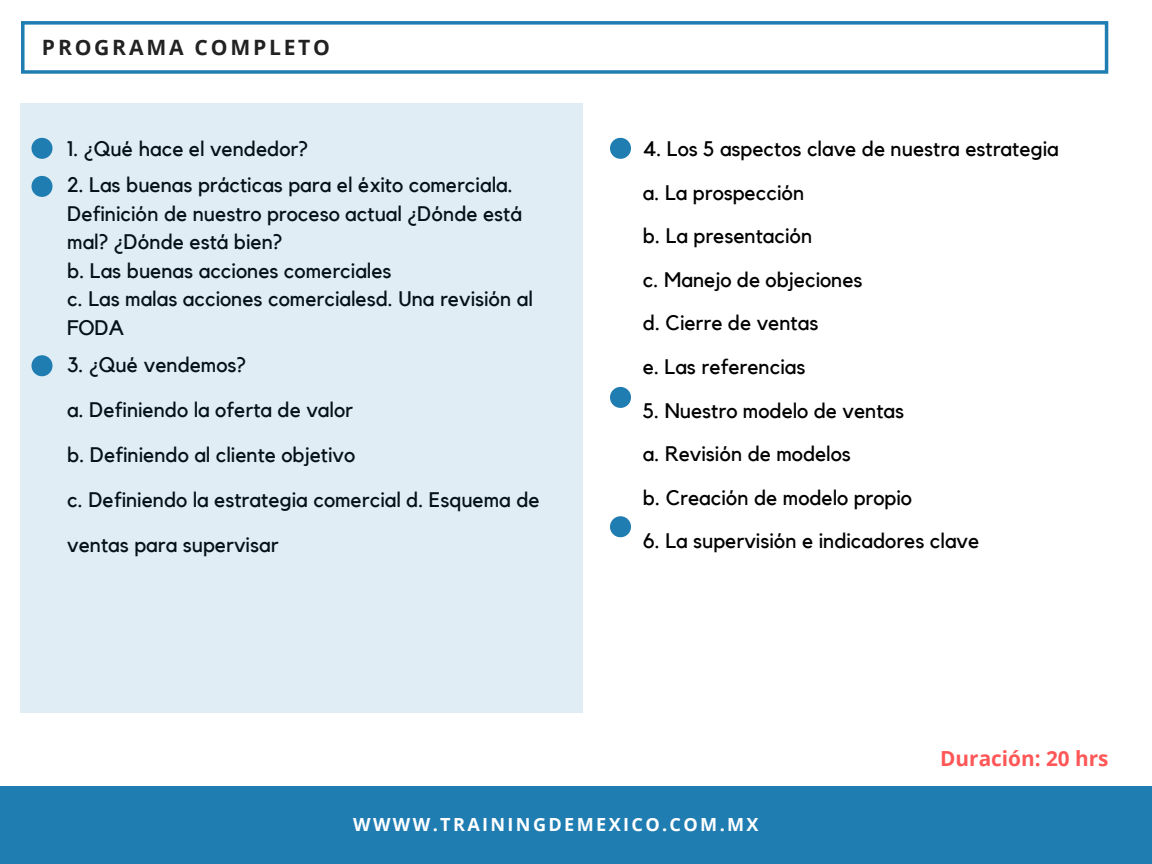
<style>
.page{position:relative;width:1152px;height:864px;background:#fff}
.page>*{position:absolute;margin:0;border:0;box-sizing:border-box;transform-origin:0 0}
.t1{font:700 21.15px "Open Sans";letter-spacing:.13em;color:#222}
.t2{font:21px/43.7px "Kollektif";color:#000}
.t3{font:700 20.85px "Open Sans";color:#ff5757}
.t4{font:700 18.15px "Open Sans";letter-spacing:.13em;color:#fff}
</style>
<div class="page">
<div style="left:0;top:786px;width:1152px;height:78px;background:#207db2"></div>
<svg style="left:21px;top:21px;width:1087px;height:53px"></svg>
<div style="left:21px;top:103px;width:561px;height:610px;background:#e0edf4"></div>
<svg style="left:610px;top:387px;width:21px;height:21px"></svg>
<svg style="left:31px;top:138px;width:21px;height:21px"></svg>
<svg style="left:31px;top:176px;width:21px;height:21px"></svg>
<svg style="left:31px;top:355px;width:21px;height:21px"></svg>
<svg style="left:610px;top:138px;width:21px;height:21px"></svg>
<svg style="left:610px;top:516px;width:21px;height:21px"></svg>
<p class="t1" style="left:42px;top:33px;width:290px">PROGRAMA COMPLETO</p>
<p class="t2" style="left:67px;top:128px;width:242px">1. ¿Qué hace el vendedor?</p>
<p class="t2" style="left:67px;top:172px;width:467px;line-height:28.5px">2. Las buenas prácticas para el éxito comerciala.<br>Definición de nuestro proceso actual ¿Dónde está mal? ¿Dónde está bien?<br>b. Las buenas acciones comerciales<br>c. Las malas acciones comercialesd. Una revisión al FODA</p>
<p class="t2" style="left:67px;top:343px;width:474px;line-height:45px">3. ¿Qué vendemos?<br>a. Definiendo la oferta de valor<br>b. Definiendo al cliente objetivo<br>c. Definiendo la estrategia comercial d. Esquema de ventas para supervisar</p>
<p class="t2" style="left:643px;top:128px;width:417px">4. Los 5 aspectos clave de nuestra estrategia a. La prospección<br>b. La presentación<br>c. Manejo de objeciones<br>d. Cierre de ventas<br>e. Las referencias</p>
<p class="t2" style="left:643px;top:389px;width:270px">5. Nuestro modelo de ventas a. Revisión de modelos<br>b. Creación de modelo propio</p>
<p class="t2" style="left:643px;top:520px;width:338px">6. La supervisión e indicadores clave</p>
<p class="t3" style="left:940px;top:744px;width:170px">Duración: 20 hrs</p>
<p class="t4" style="left:353px;top:812px;width:407px">WWWW.TRAININGDEMEXICO.COM.MX</p>
</div>
